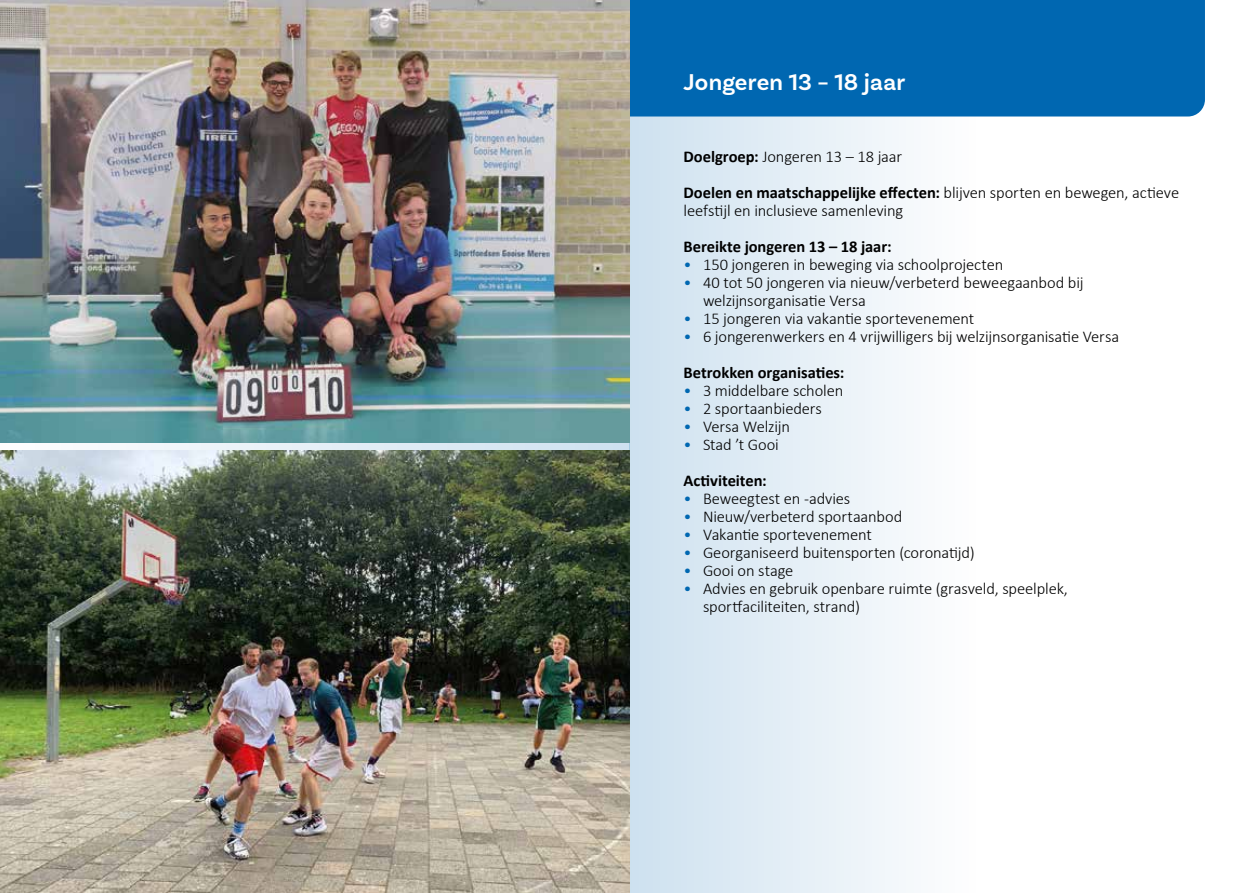
<style>
.page{position:relative;width:1259px;height:893px;background:#fff}
.page>*{position:absolute;margin:0;border:0;box-sizing:border-box;transform-origin:0 0}
.t1{font:600 24px "Basic Sans";letter-spacing:.01em;color:#fff}
.t2{font:300 16.5px/36px "Calibri";letter-spacing:-.01em;color:#000}
.t3{font:700 16.5px/36px "Calibri";letter-spacing:-.005em;color:#000}
.s1{font-weight:700}
.s2{color:#0067b1}
.s3{font-weight:300;color:#0067b1}
.s4{font-weight:300}
</style>
<div class="page">
<div style="left:629px;top:0;width:352px;height:893px;background:linear-gradient(to right,#cde1ef,#fffffe)"></div>
<div style="left:629px;top:0;width:576px;height:117px;background:#0067b1"></div>
<img style="left:0;top:0;width:629px;height:442px">
<img style="left:0;top:451px;width:629px;height:442px">
<h1 class="t1" style="left:683px;top:68px;width:223px">Jongeren 13 – 18 jaar</h1>
<p class="t2" style="left:683px;top:138px;width:497px"><span class="s1">Doelgroep:</span> Jongeren 13 – 18 jaar<br><span class="s1">Doelen en maatschappelijke effecten:</span> blijven sporten en bewegen, actieve</p>
<p class="t2" style="left:683px;top:192px;width:221px">leefstijl en inclusieve samenleving</p>
<p class="t3" style="left:683px;top:229px;width:210px">Bereikte jongeren 13 – 18 jaar:</p>
<p class="t2" style="left:683px;top:246px;width:321px"><span class="s2">•</span> 150 jongeren in beweging via schoolprojecten</p>
<p class="t2" style="left:703px;top:273px;width:382px;line-height:18px;text-indent:-20px"><span class="s2">•</span> 40 tot 50 jongeren via nieuw/verbeterd beweegaanbod bij welzijnsorganisatie Versa</p>
<p class="t2" style="left:683px;top:300px;width:292px"><span class="s2">•</span> 15 jongeren via vakantie sportevenement</p>
<p class="t2" style="left:683px;top:318px;width:437px"><span class="s2">•</span> 6 jongerenwerkers en 4 vrijwilligers bij welzijnsorganisatie Versa<br><span class="s1">Betrokken organisaties:</span></p>
<p class="t2" style="left:683px;top:372px;width:161px"><span class="s2">•</span> 3 middelbare scholen</p>
<p class="t2" style="left:683px;top:390px;width:140px"><span class="s2">•</span> 2 sportaanbieders</p>
<p class="t2" style="left:683px;top:408px;width:108px"><span class="s2">•</span> Versa Welzijn</p>
<p class="t3" style="left:683px;top:427px;width:97px"><span class="s3">•</span> <span class="s4">Stad ’t Gooi<br></span>Activiteiten:</p>
<p class="t2" style="left:683px;top:480px;width:168px"><span class="s2">•</span> Beweegtest en -advies</p>
<p class="t2" style="left:683px;top:498px;width:220px"><span class="s2">•</span> Nieuw/verbeterd sportaanbod</p>
<p class="t2" style="left:683px;top:516px;width:190px"><span class="s2">•</span> Vakantie sportevenement</p>
<p class="t2" style="left:683px;top:534px;width:293px"><span class="s2">•</span> Georganiseerd buitensporten (coronatijd)</p>
<p class="t2" style="left:683px;top:552px;width:111px"><span class="s2">•</span> Gooi on stage</p>
<p class="t2" style="left:703px;top:579px;width:366px;line-height:18px;text-indent:-20px"><span class="s2">•</span> Advies en gebruik openbare ruimte (grasveld, speelplek, sportfaciliteiten, strand)</p>
</div>
